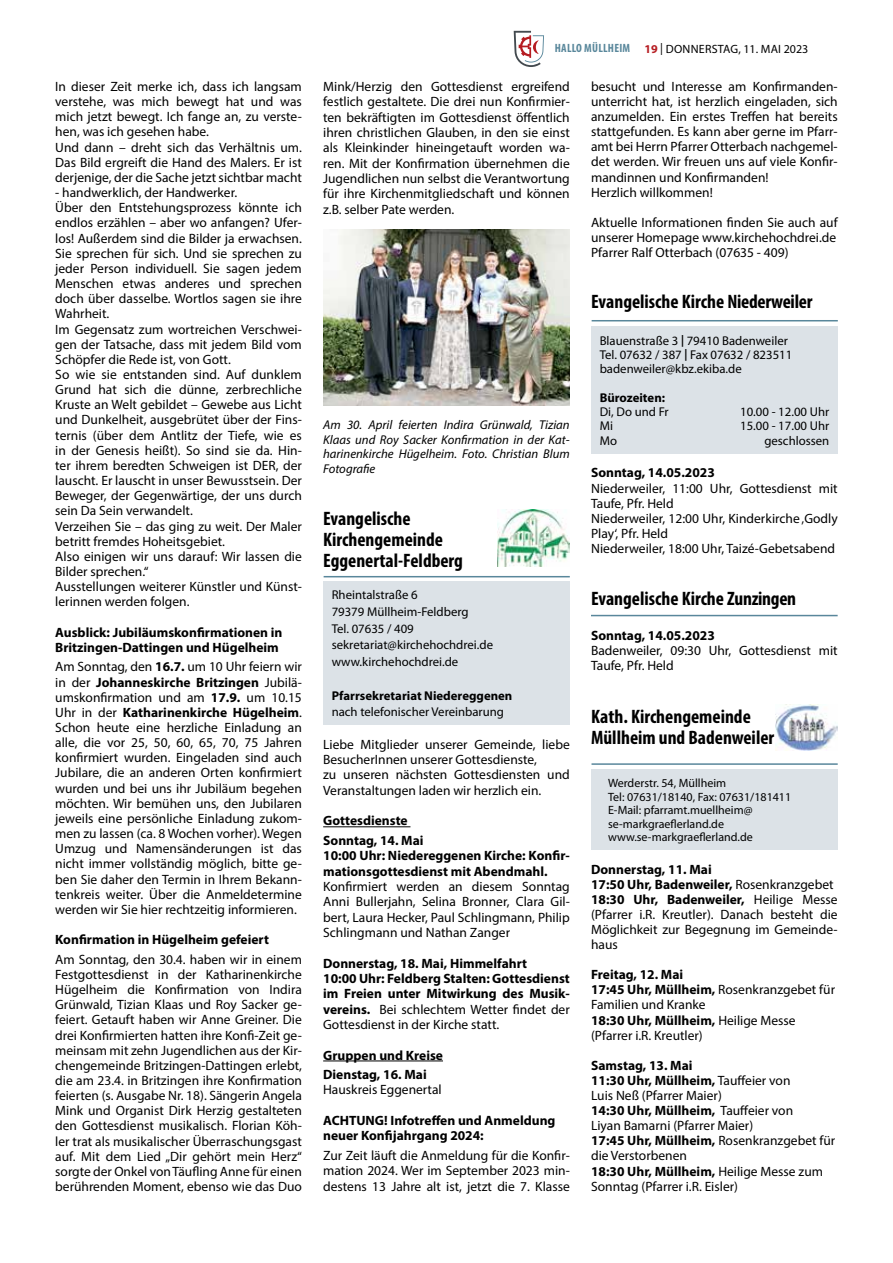
<style>
.page{position:relative;width:893px;height:1263px;background:#fff}
.page>*{position:absolute;margin:0;border:0;box-sizing:border-box;transform-origin:0 0}
.t1{font:700 condensed 19.5px/21px "Myriad Pro";color:#000}
.t2{font:13.5px/15.1px "Myriad Pro";color:#000}
.t3{font:700 13.5px/15.3px "Myriad Pro";color:#000}
.t4{font:12.75px/16.8px "Myriad Pro";color:#000}
.t5{font:italic 12.75px/14.5px "Myriad Pro";color:#000;text-align:justify}
.t6{font:700 12.75px "Myriad Pro";color:#000}
.t7{font:12px/13.5px "Myriad Pro";color:#000}
.t8{font:12px "Myriad Pro";letter-spacing:.02em;color:#000}
.t9{font:700 condensed 12px "Myriad Pro";letter-spacing:.02em;color:#59879b}
.s1{font-weight:700}
.s2{font-weight:700;color:#b61d22}
.s3{font-weight:400}
</style>
<div class="page">
<svg style="left:514px;top:31px;width:30px;height:36px"></svg>
<hr style="left:323px;top:826px;width:87px;height:1px;background:#000">
<hr style="left:323px;top:1060px;width:120px;height:1px;background:#000">
<img style="left:323px;top:229px;width:247px;height:177px">
<hr style="left:324px;top:576px;width:246px;height:1px;background:#59879b">
<div style="left:323px;top:581px;width:247px;height:144px;background:#dce2e7"></div>
<img style="left:498px;top:510px;width:72px;height:56px">
<hr style="left:592px;top:320px;width:246px;height:1px;background:#59879b">
<div style="left:591px;top:327px;width:247px;height:127px;background:#dce2e7"></div>
<hr style="left:591px;top:615px;width:247px;height:1px;background:#59879b">
<img style="left:775px;top:704px;width:63px;height:46px">
<hr style="left:591px;top:763px;width:247px;height:2px;background:#59879b">
<div style="left:591px;top:770px;width:247px;height:80px;background:#dce2e7"></div>
<p class="t2" style="left:55px;top:79px;width:248px">I n dieser Zeit merke ich, dass ich langsam verstehe, was mich bewegt hat und was mich jetzt bewegt. Ich fange an, zu verste&shy;hen, was ich gesehen habe.<br>Und dann – dreht sich das Verhältnis um.<br>Das Bild ergreift die Hand des Malers. Er ist derjenige, der die Sache jetzt sichtbar macht</p>
<p class="t2" style="left:55px;top:185px;width:248px">- handwerklich, der Handwerker.<br>Über den Entstehungsprozess könnte ich endlos erzählen – aber wo anfangen? Ufer&shy;los! Außerdem sind die Bilder ja erwachsen.<br>Sie sprechen für sich. Und sie sprechen zu jeder Person individuell. Sie sagen jedem Menschen etwas anderes und sprechen doch über dasselbe. Wortlos sagen sie ihre Wahrheit.<br>I m Gegensatz zum wortreichen Verschwei&shy;gen der Tatsache, dass mit jedem Bild vom Schöpfer die Rede ist, von Gott.<br>So wie sie entstanden sind. Auf dunklem Grund hat sich die dünne, zerbrechliche Kruste an Welt gebildet – Gewebe aus Licht und Dunkelheit, ausgebrütet über der Fins&shy;ternis (über dem Antlitz der Tiefe, wie es in der Genesis heißt). So sind sie da. Hin&shy;ter ihrem beredten Schweigen ist DER, der lauscht. Er lauscht in unser Bewusstsein. Der Beweger, der Gegenwärtige, der uns durch sein Da Sein verwandelt.<br>Verzeihen Sie – das ging zu weit. Der Maler betritt fremdes Hoheitsgebiet.<br>Also einigen wir uns darauf: Wir lassen die Bilder sprechen.“<br>Ausstellungen weiterer Künstler und Künst&shy;lerinnen werden folgen.</p>
<p class="t3" style="left:55px;top:624px;width:229px">Ausblick: Jubiläumskonfirmationen in<br>Britzingen-Dattingen und Hügelheim</p>
<p class="t2" style="left:55px;top:659px;width:248px;text-align:justify">Am Sonntag, den <span class="s1">16.7.</span> um 10 Uhr feiern wir in der <span class="s1">Johanneskirche Britzingen</span> Jubilä&shy;umskonfirmation und am <span class="s1">17.9.</span> um 10.15<br>Uhr in der <span class="s1">Katharinenkirche Hügelheim</span>.<br>Schon heute eine herzliche Einladung an alle, die vor 25, 50, 60, 65, 70, 75 Jahren konfirmiert wurden. Eingeladen sind auch Jubilare, die an anderen Orten konfirmiert wurden und bei uns ihr Jubiläum begehen möchten. Wir bemühen uns, den Jubilaren jeweils eine persönliche Einladung zukom&shy;men zu lassen (ca. 8 Wochen vorher). Wegen Umzug und Namensänderungen ist das nicht immer vollständig möglich, bitte ge&shy;ben Sie daher den Termin in I hrem Bekann&shy;tenkreis weiter. Über die Anmeldetermine werden wir Sie hier rechtzeitig informieren.</p>
<p class="t3" style="left:55px;top:932px;width:215px">Konfirmation in Hügelheim gefeiert</p>
<p class="t2" style="left:55px;top:951px;width:248px;text-align:justify">Am Sonntag, den 30.4. haben wir in einem Festgottesdienst in der Katharinenkirche Hügelheim die Konfirmation von I ndira Grünwald, Tizian Klaas und Roy Sacker ge&shy;feiert. Getauft haben wir Anne Greiner. Die drei Konfirmierten hatten ihre Konfi-Zeit ge&shy;meinsam mit zehn Jugendlichen aus der Kir&shy;chengemeinde Britzingen-Dattingen erlebt, die am 23.4. in Britzingen ihre Konfirmation feierten (s. Ausgabe N r. 18). Sängerin Angela Mink und Organist Dirk Herzig gestalteten den Gottesdienst musikalisch. Florian Köh&shy;ler trat als musikalischer Überraschungsgast auf. Mit dem Lied „Dir gehört mein Herz“ sorgte der Onkel von Täufling Anne für einen berührenden Moment, ebenso wie das Duo</p>
<p class="t9" style="left:555px;top:40px;width:76px">Hallo Müllheim</p>
<p class="t8" style="left:644px;top:42px;width:165px"><span class="s2">19</span> | Donnerstag, 11. Mai 2023</p>
<p class="t2" style="left:323px;top:79px;width:248px;text-align:justify">Mink/Herzig den Gottesdienst ergreifend festlich gestaltete. Die drei nun Konfirmier&shy;ten bekräftigten im Gottesdienst öffentlich ihren christlichen Glauben, in den sie einst als Kleinkinder hineingetauft worden wa&shy;ren. Mit der Konfirmation übernehmen die Jugendlichen nun selbst die Verantwortung für ihre Kirchenmitgliedschaft und können z.B. selber Pate werden.</p>
<p class="t5" style="left:323px;top:417px;width:248px">Am 30. April feierten Indira Grünwald, Tizian Klaas und Roy Sacker Konfirmation in der Kat&shy;harinenkirche Hügelheim. Foto. Christian Blum Fotografie</p>
<h1 class="t1" style="left:323px;top:507px;width:141px">Evangelische<br>Kirchengemeinde<br>Eggenertal-Feldberg</h1>
<p class="t4" style="left:332px;top:587px;width:163px">Rheintalstraße 6<br>79379 Müllheim-Feldberg<br>Tel. 07635 / 409 sekretariat@kirchehochdrei.de www.kirchehochdrei.de</p>
<p class="t6" style="left:332px;top:688px;width:182px">Pfarrsekretariat Niedereggenen</p>
<p class="t4" style="left:332px;top:704px;width:174px">nach telefonischer Vereinbarung</p>
<p class="t2" style="left:323px;top:736px;width:248px">Liebe Mitglieder unserer Gemeinde, liebe BesucherI nnen unserer Gottesdienste,<br>zu unseren nächsten Gottesdiensten und Veranstaltungen laden wir herzlich ein.</p>
<p class="t3" style="left:323px;top:811px;width:102px;line-height:19.5px">Gottesdienste<br>Sonntag, 14. Mai</p>
<p class="t3" style="left:323px;top:848px;width:248px">10:00 Uhr: Niedereggenen Kirche: Konfir&shy;mationsgottesdienst mit Abendmahl.</p>
<p class="t2" style="left:323px;top:879px;width:248px;text-align:justify">Konfirmiert werden an diesem Sonntag Anni Bullerjahn, Selina Bronner, Clara Gil&shy;bert, Laura Hecker, Paul Schlingmann, Philip Schlingmann und Nathan Zanger</p>
<p class="t3" style="left:323px;top:955px;width:248px">Donnerstag, 18. Mai, Himmelfahrt<br>10:00 Uhr: Feldberg Stalten: Gottesdienst im Freien unter Mitwirkung des Musik&shy;vereins. <span class="s3">Bei schlechtem Wetter findet der Gottesdienst in der Kirche statt.</span></p>
<p class="t3" style="left:323px;top:1045px;width:121px;line-height:19.6px">Gruppen und Kreise<br>Dienstag, 16. Mai</p>
<p class="t2" style="left:323px;top:1082px;width:120px">Hauskreis Eggenertal</p>
<p class="t3" style="left:323px;top:1112px;width:234px">ACHTUNG! Infotreffen und Anmeldung neuer Konfijahrgang 2024:</p>
<p class="t2" style="left:323px;top:1147px;width:248px;text-align:justify">Zur Zeit läuft die Anmeldung für die Konfir&shy;mation 2024. Wer im September 2023 min&shy;destens 13 Jahre alt ist, jetzt die 7. Klasse</p>
<p class="t2" style="left:591px;top:79px;width:248px">besucht und I nteresse am Konfirmanden&shy;unterricht hat, ist herzlich eingeladen, sich anzumelden. Ein erstes Treffen hat bereits stattgefunden. Es kann aber gerne im Pfarr&shy;amt bei Herrn Pfarrer Otterbach nachgemel&shy;det werden. Wir freuen uns auf viele Konfir&shy;mandinnen und Konfirmanden!<br>Herzlich willkommen!</p>
<p class="t2" style="left:591px;top:214px;width:248px;text-align:justify">Aktuelle I nformationen finden Sie auch auf unserer Homepage www.kirchehochdrei.de Pfarrer Ralf Otterbach (07635 - 409)</p>
<h1 class="t1" style="left:591px;top:290px;width:223px">Evangelische Kirche Niederweiler</h1>
<p class="t4" style="left:600px;top:333px;width:194px;line-height:14.2px">Blauenstraße 3 79410 Badenweiler<br>Tel. 07632 / 387 Fax 07632 / 823511 badenweiler@kbz.ekiba.de</p>
<p class="t6" style="left:600px;top:389px;width:67px">Bürozeiten:</p>
<p class="t4" style="left:600px;top:403px;width:71px">Di, Do und Fr</p>
<p class="t4" style="left:740px;top:403px;width:91px">10.00 - 12.00 Uhr</p>
<p class="t4" style="left:600px;top:417px;width:15px">Mi</p>
<p class="t4" style="left:740px;top:417px;width:91px">15.00 - 17.00 Uhr</p>
<p class="t4" style="left:600px;top:432px;width:19px">Mo</p>
<p class="t4" style="left:764px;top:432px;width:66px">geschlossen</p>
<p class="t3" style="left:591px;top:465px;width:125px">Sonntag, 14.05.2023</p>
<p class="t2" style="left:591px;top:480px;width:248px">N iederweiler, 11:00 Uhr, Gottesdienst mit Taufe, Pfr. Held<br>N iederweiler, 12:00 Uhr, Kinderkirche ‚Godly Play‘, Pfr. Held<br>N iederweiler, 18:00 Uhr, Taizé-Gebetsabend</p>
<h1 class="t1" style="left:591px;top:588px;width:207px">Evangelische Kirche Zunzingen</h1>
<p class="t3" style="left:591px;top:627px;width:125px">Sonntag, 14.05.2023</p>
<p class="t2" style="left:591px;top:643px;width:248px">Badenweiler, 09:30 Uhr, Gottesdienst mit<br>Taufe, Pfr. Held</p>
<h1 class="t1" style="left:591px;top:705px;width:185px">Kath. Kirchengemeinde<br>Müllheim und Badenweiler</h1>
<p class="t7" style="left:608px;top:777px;width:185px">Werderstr. 54, Müllheim<br>Tel: 07631/18140, Fax: 07631/181411<br>E-Mail: pfarramt.muellheim@ se-markgraeflerland.de www.se-markgraeflerland.de</p>
<p class="t2" style="left:591px;top:861px;width:248px"><span class="s1">Donnerstag, 11. Mai<br>17:50 Uhr, Badenweiler,</span> Rosenkranzgebet<br><span class="s1">18:30 Uhr, Badenweiler,</span> Heilige Messe (Pfarrer i.R. Kreutler). Danach besteht die<br>Möglichkeit zur Begegnung im Gemeinde&shy;haus</p>
<p class="t2" style="left:591px;top:967px;width:246px"><span class="s1">Freitag, 12. Mai<br>17:45 Uhr, Müllheim,</span> Rosenkranzgebet für<br>Familien und Kranke<br><span class="s1">18:30 Uhr, Müllheim,</span> Heilige Messe (Pfarrer i.R. Kreutler)</p>
<p class="t2" style="left:591px;top:1057px;width:246px"><span class="s1">Samstag, 13. Mai<br>11:30 Uhr, Müllheim,</span> Tauffeier von<br>Luis Neß (Pfarrer Maier)<br><span class="s1">14:30 Uhr, Müllheim,</span> Tauffeier von<br>Liyan Bamarni (Pfarrer Maier)<br><span class="s1">17:45 Uhr, Müllheim,</span> Rosenkranzgebet für die Verstorbenen<br><span class="s1">18:30 Uhr, Müllheim,</span> Heilige Messe zum<br>Sonntag (Pfarrer i.R. Eisler)</p>
</div>
